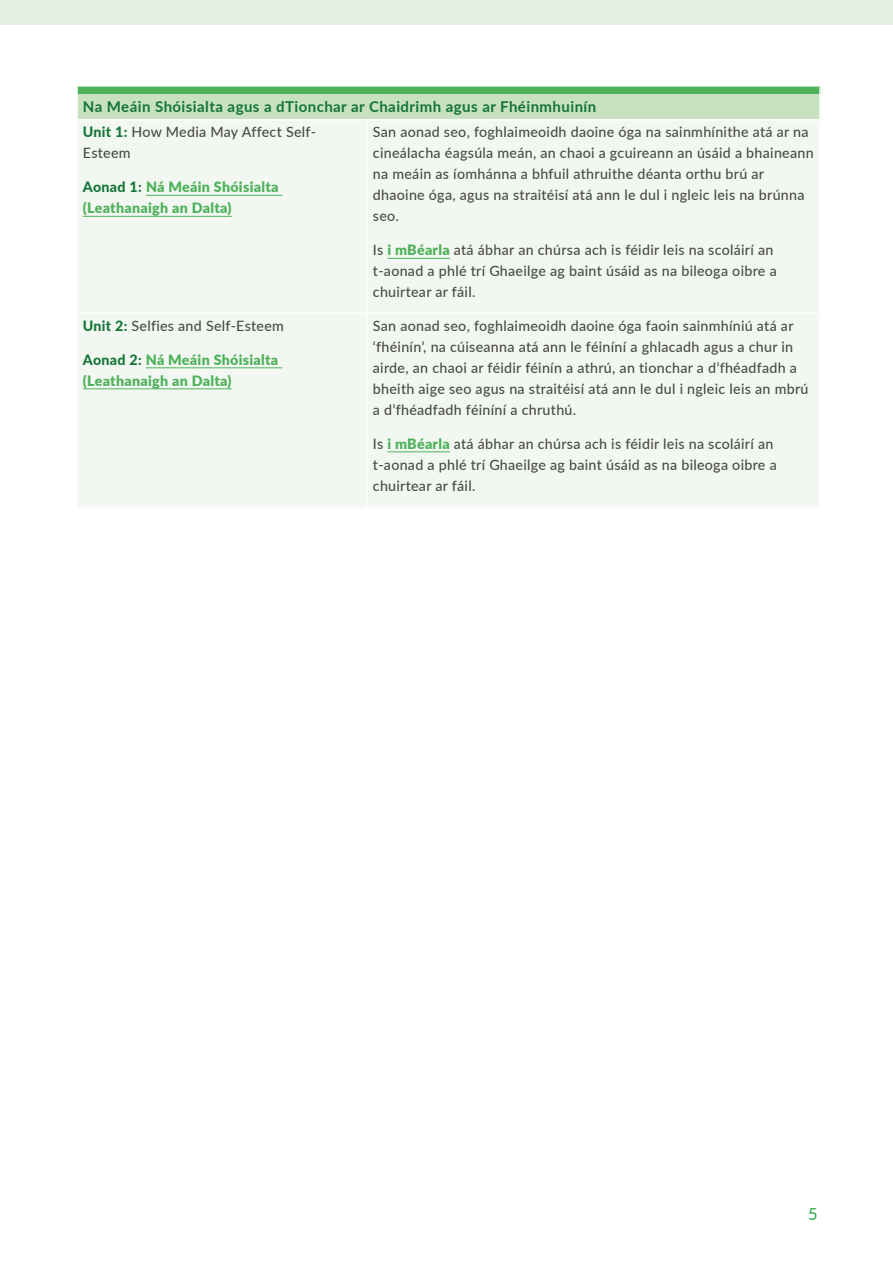
<style>
.page{position:relative;width:893px;height:1263px;background:#fff}
.page>*{position:absolute;margin:0;border:0;box-sizing:border-box;transform-origin:0 0}
.t1{font:16.5px "Lato";color:#29a94f}
.t2{font:700 15px "Lato";letter-spacing:.03em;color:#147437}
.t3{font:500 14.25px/21px "Lato";letter-spacing:.02em;color:#4a4a49}
.t4{font:900 14.25px/21px "Lato";letter-spacing:.02em;color:#50b15d}
.s1{font-weight:800;color:#147437}
.s2{font-weight:900;color:#50b15d}
</style>
<div class="page">
<div style="left:0;top:0;width:893px;height:25px;background:#e4f0e1"></div>
<div style="left:77px;top:86px;width:743px;height:8px;background:#50b15d"></div>
<div style="left:77px;top:94px;width:743px;height:26px;background:#c7e1c1"></div>
<div style="left:78px;top:121px;width:741px;height:386px;background:#f2f8f1"></div>
<svg style="left:819px;top:87px;width:2px;height:7px"></svg>
<hr style="left:76px;top:94px;width:2px;height:25px;background:#fff">
<hr style="left:819px;top:94px;width:2px;height:25px;background:#fff">
<hr style="left:76px;top:85px;width:291px;height:2px;background:#fff">
<hr style="left:367px;top:85px;width:454px;height:2px;background:#fff">
<hr style="left:76px;top:119px;width:291px;height:2px;background:#fff">
<hr style="left:367px;top:119px;width:454px;height:2px;background:#fff">
<hr style="left:366px;top:121px;width:2px;height:192px;background:#fff">
<hr style="left:76px;top:313px;width:291px;height:1px;background:#fff">
<hr style="left:367px;top:313px;width:454px;height:1px;background:#fff">
<hr style="left:366px;top:314px;width:2px;height:193px;background:#fff">
<hr style="left:146px;top:195px;width:136px;height:1px;background:#50b15d">
<hr style="left:83px;top:216px;width:149px;height:1px;background:#50b15d">
<hr style="left:387px;top:258px;width:63px;height:1px;background:#50b15d">
<hr style="left:146px;top:367px;width:136px;height:1px;background:#50b15d">
<hr style="left:83px;top:388px;width:149px;height:1px;background:#50b15d">
<hr style="left:387px;top:451px;width:63px;height:1px;background:#50b15d">
<p class="t2" style="left:83px;top:96px;width:515px">Na Meáin Shóisialta agus a dTionchar ar Chaidrimh agus ar Fhéinmhuinín</p>
<p class="t3" style="left:83px;top:121px;width:234px"><span class="s1">Unit 1:</span> How Media May Affect Self-<br>Esteem</p>
<p class="t4" style="left:83px;top:176px;width:197px"><span class="s1">Aonad 1:</span> Ná Meáin Shóisialta (Leathanaigh an Dalta)</p>
<p class="t3" style="left:373px;top:121px;width:442px">San aonad seo, foghlaimeoidh daoine óga na sainmhínithe atá ar na cineálacha éagsúla meán, an chaoi a gcuireann an úsáid a bhaineann na meáin as íomhánna a bhfuil athruithe déanta orthu brú ar dhaoine óga, agus na straitéisí atá ann le dul i ngleic leis na brúnna seo.</p>
<p class="t3" style="left:373px;top:239px;width:405px">Is <span class="s2">i mBéarla</span> atá ábhar an chúrsa ach is féidir leis na scoláirí an t-aonad a phlé trí Ghaeilge ag baint úsáid as na bileoga oibre a chuirtear ar fáil.</p>
<p class="t3" style="left:83px;top:314px;width:203px"><span class="s1">Unit 2:</span> Selfies and Self-Esteem</p>
<p class="t4" style="left:83px;top:348px;width:197px"><span class="s1">Aonad 2:</span> Ná Meáin Shóisialta (Leathanaigh an Dalta)</p>
<p class="t3" style="left:373px;top:314px;width:437px">San aonad seo, foghlaimeoidh daoine óga faoin sainmhíniú atá ar ‘fhéinín’, na cúiseanna atá ann le féiníní a ghlacadh agus a chur in airde, an chaoi ar féidir féinín a athrú, an tionchar a d’fhéadfadh a bheith aige seo agus na straitéisí atá ann le dul i ngleic leis an mbrú a d’fhéadfadh féiníní a chruthú.</p>
<p class="t3" style="left:373px;top:432px;width:405px">Is <span class="s2">i mBéarla</span> atá ábhar an chúrsa ach is féidir leis na scoláirí an t-aonad a phlé trí Ghaeilge ag baint úsáid as na bileoga oibre a chuirtear ar fáil.</p>
<p class="t1" style="left:808px;top:1202px;width:11px">5</p>
</div>
